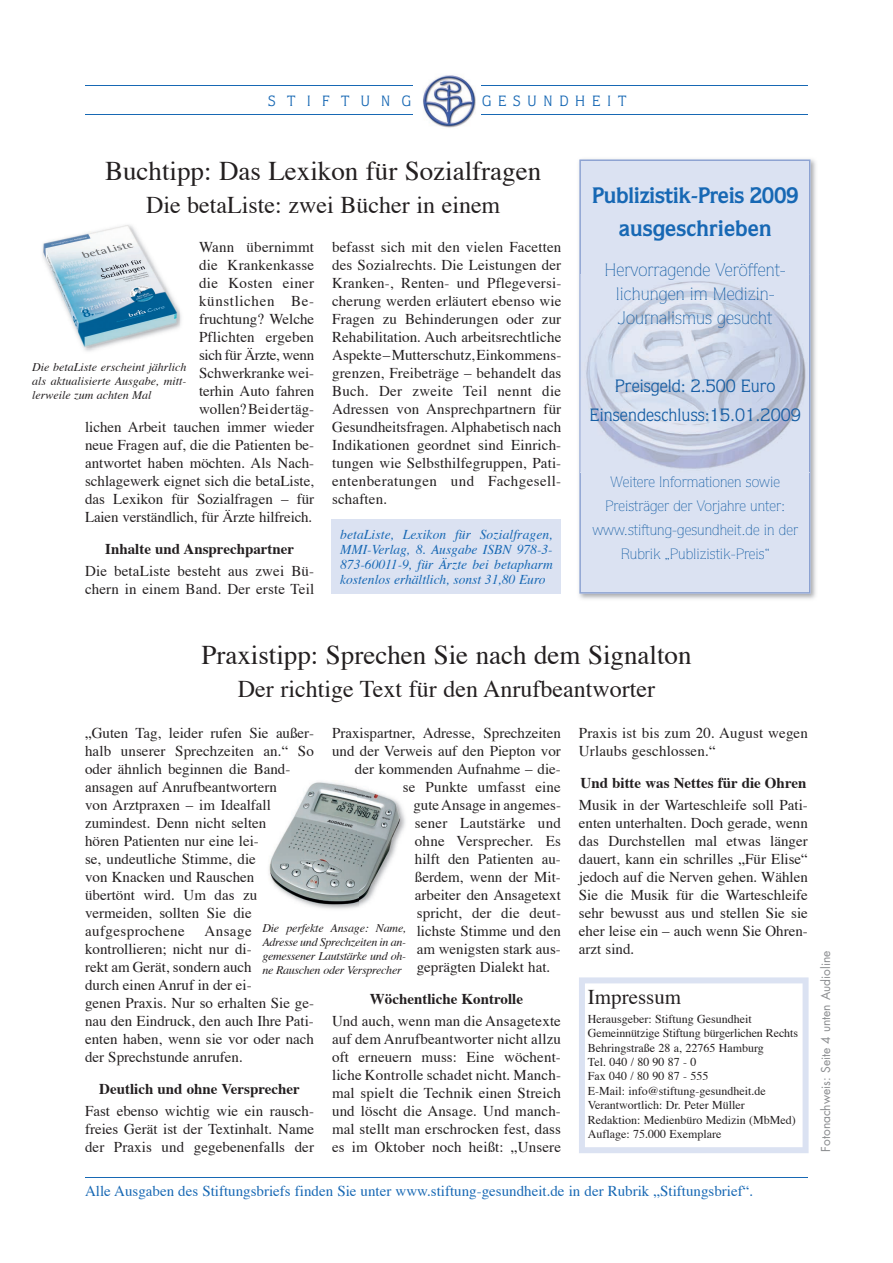
<style>
.page{position:relative;width:893px;height:1263px;background:#fff}
.page>*{position:absolute;margin:0;border:0;box-sizing:border-box;transform-origin:0 0}
.t1{font:27px "Times";color:#231f20}
.t2{font:24px "Times";color:#231f20}
.t3{font:700 22.5px/33px "Quorum";letter-spacing:-.02em;color:#1768b4;text-align:center}
.t4{font:21px "Times";color:#231f20}
.t5{font:300 18px/24px "Quorum";color:#165ea4;text-align:center}
.t6{font:18px/28.5px "Quorum";letter-spacing:.005em;color:#165ea4;text-align:center}
.t7{font:15px/18px "Times";color:#231f20}
.t8{font:300 15px/24px "Quorum";color:#165ea4;text-align:center}
.t9{font:700 15px "Times";color:#231f20}
.t10{font:15px "Times";color:#1768b4}
.t11{font:15px "Quorum";letter-spacing:.45em;color:#1768b4}
.t12{font:15px "Quorum";letter-spacing:.755em;color:#1768b4}
.t13{font:italic 13.5px/15px "Times";color:#1768b4;text-align:justify}
.t14{font:12px/14.4px "Times";color:#231f20}
.t15{font:12px "Futura";color:#8a8c8f}
.t16{font:italic 11.7px/14.1px "Times";letter-spacing:-.01em;color:#231f20;text-align:justify}
</style>
<div class="page">
<hr style="left:85px;top:85px;width:327px;height:1px;background:#1768b4">
<hr style="left:85px;top:114px;width:327px;height:1px;background:#1768b4">
<hr style="left:480px;top:85px;width:328px;height:1px;background:#1768b4">
<hr style="left:480px;top:114px;width:328px;height:1px;background:#1768b4">
<img style="left:423px;top:75px;width:58px;height:53px">
<hr style="left:85px;top:1177px;width:723px;height:1px;background:#1768b4">
<img style="left:579px;top:159px;width:237px;height:440px">
<div style="left:579px;top:159px;width:231px;height:435px;background:#dbe2f2"></div>
<img style="left:580px;top:274px;width:230px;height:198px">
<img style="left:42px;top:225px;width:137px;height:124px">
<img style="left:268px;top:812px;width:138px;height:97px">
<img style="left:269px;top:782px;width:134px;height:124px">
<svg style="left:579px;top:977px;width:230px;height:176px"></svg>
<div style="left:332px;top:520px;width:229px;height:74px;background:#dbe2f2"></div>
<p class="t12" style="left:268px;top:92px;width:144px">STIFTUNG</p>
<p class="t11" style="left:482px;top:92px;width:146px">GESUNDHEIT</p>
<h1 class="t1" style="left:105px;top:145px;width:438px">Buchtipp: Das Lexikon für Sozialfragen</h1>
<h2 class="t2" style="left:146px;top:182px;width:356px">Die betaListe: zwei Bücher in einem</h2>
<p class="t7" style="left:85px;top:237px;width:231px;text-align:right">Wann übernimmt<br>die Krankenkasse<br>die Kosten einer<br>künstlichen Be-<br>fruchtung? Welche<br>Pflichten ergeben<br>sich für Ärzte, wenn<br>Schwerkran ke wei-<br>terhin Auto fahren<br>wollen? Bei der täg-<br>lichen Arbeit tauchen immer wieder neue Fragen auf, die die Patienten be&shy;antwortet haben möchten. Als Nach&shy;schlagewerk eignet sich die betaListe, das Lexikon für Sozialfragen – für<br>Laien verständlich, für Ärzte hilfreich.</p>
<p class="t9" style="left:105px;top:534px;width:190px">Inhalte und Ansprechpartner</p>
<p class="t7" style="left:85px;top:561px;width:231px">Die betaListe besteht aus zwei Bü&shy;chern in einem Band. Der erste Teil</p>
<p class="t7" style="left:332px;top:237px;width:231px;text-align:justify">befasst sich mit den vielen Facetten des Sozialrechts. Die Leistungen der Kranken-, Renten- und Pflegeversi&shy;cherung werden erläutert ebenso wie Fragen zu Behinderungen oder zur Rehabilitation. Auch arbeitsrechtliche Aspekte – Mutterschutz, Einkommens&shy;grenzen, Freibeträge – behandelt das Buch. Der zweite Teil nennt die Adressen von Ansprechpartnern für Gesundheitsfragen. Alphabetisch nach Indikationen geordnet sind Einrich&shy;tungen wie Selbsthilfegruppen, Pati&shy;entenberatungen und Fachgesell&shy;schaften.</p>
<p class="t16" style="left:32px;top:359px;width:156px">Die betaListe erscheint jährlich als aktualisierte Aus gabe, mitt&shy;lerweile zum achten Mal</p>
<p class="t13" style="left:340px;top:526px;width:214px">betaListe, Lexikon für Sozialfragen, MMI-Verlag, 8. Ausgabe ISBN 978-3- 873-60011-9, für Ärzte bei betapharm kostenlos erhältlich, sonst 31,80 Euro</p>
<h3 class="t3" style="left:592px;top:179px;width:208px">Publizistik-Preis 2009 ausgeschrieben</h3>
<p class="t5" style="left:605px;top:258px;width:183px">Hervorragende Veröffent&shy;lichungen im Medizin-<br>Journalismus gesucht</p>
<p class="t6" style="left:590px;top:372px;width:213px">Preisgeld: 2.500 Euro<br>Einsendeschluss:15.01.2009</p>
<p class="t8" style="left:592px;top:469px;width:207px">Weitere Informationen sowie<br>Preisträger der Vorjahre unter: www.stiftung-gesundheit.de in der<br>Rubrik „Publizistik-Preis“</p>
<h1 class="t1" style="left:201px;top:630px;width:492px">Praxistipp: Sprechen Sie nach dem Signalton</h1>
<h2 class="t2" style="left:238px;top:667px;width:419px">Der richtige Text für den Anrufbeantworter</h2>
<p class="t7" style="left:85px;top:723px;width:230px">„Guten Tag, leider rufen Sie außer&shy;halb unserer Sprechzeiten an.“ So oder ähnlich beginnen die Band&shy;ansagen auf Anrufbeantwortern<br>von Arztpraxen – im Idealfall zumindest. Denn nicht selten<br>hören Patienten nur eine lei-<br>se, undeutliche Stimme, die<br>von Knacken und Rauschen<br>übertönt wird. Um das zu vermeiden, sollten Sie die aufgesprochene</p>
<p class="t7" style="left:332px;top:723px;width:230px">Praxispartner, Adresse, Sprechzeiten</p>
<p class="t7" style="left:332px;top:741px;width:230px">und der Verweis auf den Piepton vor</p>
<p class="t7" style="left:355px;top:759px;width:208px">der kommenden Aufnahme – die-</p>
<p class="t7" style="left:403px;top:777px;width:159px">se Punkte umfasst eine</p>
<p class="t7" style="left:413px;top:795px;width:149px">gute Ansage in angemes-</p>
<p class="t7" style="left:415px;top:813px;width:147px">sener Lautstärke und</p>
<p class="t7" style="left:415px;top:831px;width:147px">ohne Versprecher. Es</p>
<p class="t7" style="left:415px;top:849px;width:148px">hilft den Patienten au-</p>
<p class="t7" style="left:415px;top:867px;width:148px">ßerdem, wenn der Mit-</p>
<p class="t7" style="left:415px;top:885px;width:148px">arbeiter den Ansagetext</p>
<p class="t7" style="left:417px;top:903px;width:146px">spricht, der die deut-</p>
<p class="t7" style="left:417px;top:921px;width:146px">lichste Stimme und den</p>
<p class="t7" style="left:417px;top:939px;width:146px">am wenigsten stark aus-</p>
<p class="t7" style="left:417px;top:957px;width:135px">geprägten Dialekt hat.</p>
<p class="t9" style="left:370px;top:984px;width:155px">Wöchentliche Kontrolle</p>
<p class="t7" style="left:332px;top:1011px;width:231px;text-align:justify">Und auch, wenn man die Ansagetexte auf dem Anrufbeantworter nicht allzu oft erneuern muss: Eine wöchent&shy;liche Kontrolle schadet nicht. Manch&shy;mal spielt die Technik einen Streich und löscht die Ansage. Und manch&shy;mal stellt man erschrocken fest, dass es im Oktober noch heißt: „Unsere</p>
<p class="t16" style="left:262px;top:920px;width:145px">Die perfekte Ansage: Name, Adresse und Sprechzeiten in an&shy;gemessener Lautstärke und oh&shy;ne Rauschen oder Versprecher</p>
<p class="t7" style="left:85px;top:921px;width:230px;text-indent:119px">Ansage kontrollieren; nicht nur di-<br>rekt am Gerät, sondern auch<br>durch einen Anruf in der ei-<br>genen Praxis. Nur so erhalten Sie ge&shy;nau den Eindruck, den auch Ihre Pati&shy;enten haben, wenn sie vor oder nach der Sprechstunde anrufen.</p>
<p class="t9" style="left:99px;top:1074px;width:202px">Deutlich und ohne Versprecher</p>
<p class="t7" style="left:85px;top:1101px;width:230px;text-align:justify">Fast ebenso wichtig wie ein rausch&shy;freies Gerät ist der Textinhalt. Name der Praxis und gegebenenfalls der</p>
<p class="t7" style="left:579px;top:723px;width:230px">Praxis ist bis zum 20. August wegen<br>Urlaubs geschlossen.“</p>
<p class="t9" style="left:580px;top:768px;width:227px">Und bitte was Nettes für die Ohren</p>
<p class="t7" style="left:579px;top:795px;width:230px;text-align:justify">Musik in der Warteschleife soll Pati&shy;enten unterhalten. Doch gerade, wenn das Durchstellen mal etwas länger dauert, kann ein schrilles „Für Elise“ jedoch auf die Nerven gehen. Wählen Sie die Musik für die Warteschleife sehr bewusst aus und stellen Sie sie eher leise ein – auch wenn Sie Ohren&shy;arzt sind.</p>
<h3 class="t4" style="left:588px;top:977px;width:95px">Impressum</h3>
<p class="t14" style="left:588px;top:1010px;width:212px">Herausgeber: Stiftung Gesundheit<br>Gemeinnützige Stiftung bürgerlichen Rechts<br>Behringstraße 28 a, 22765 Hamburg<br>Tel. 040 / 80 90 87 - 0<br>Fax 040 / 80 90 87 - 555<br>E-Mail: info@stiftung-gesundheit.de<br>Verantwortlich: Dr. Peter Müller<br>Redaktion: Medienbüro Medizin (MbMed)<br>Auflage: 75.000 Exemplare</p>
<p class="t10" style="left:85px;top:1177px;width:670px">Alle Ausgaben des Stiftungsbriefs finden Sie unter www.stiftung-gesundheit.de in der Rubrik „Stiftungsbrief“.</p>
<p class="t15" style="left:817px;top:1151px;width:202px;rotate:-90deg">Fotonachweis: Seite 4 unten Audioline</p>
</div>
